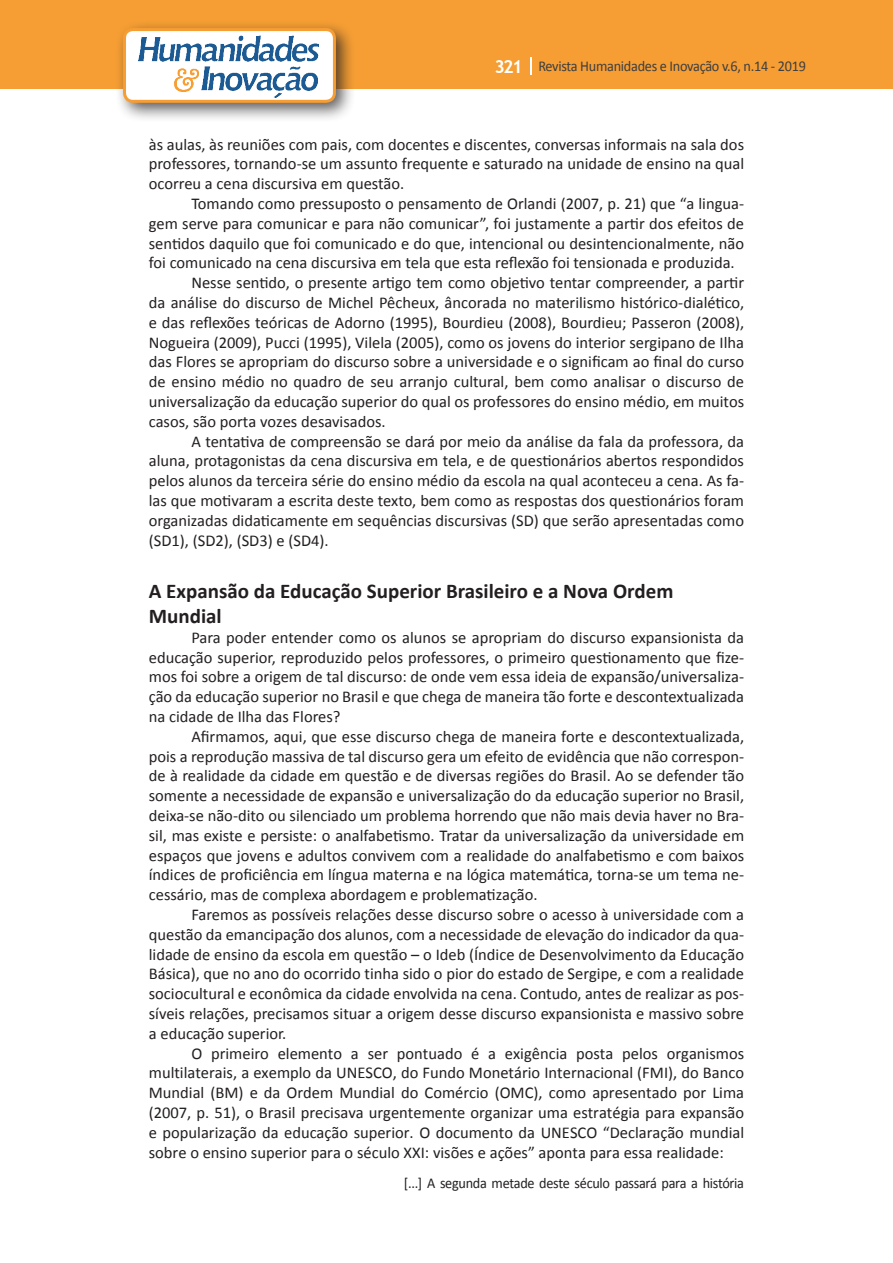
<style>
.page{position:relative;width:893px;height:1263px;background:#fff}
.page>*{position:absolute;margin:0;border:0;box-sizing:border-box;transform-origin:0 0}
.Titulo_2{font:700 21px/25.2px "Calibri";color:#231f20}
.Texto{font:16.5px/19.8px "Calibri";color:#231f20;text-align:justify}
.citacao{font:15px "Calibri";letter-spacing:-.02em;color:#231f20;scale:.95 1}
.t1{font:15px "Calibri";letter-spacing:-.02em;color:#3e3e3f;scale:.95 1}
.s1{font-family:"Trebuchet MS";font-weight:700;font-size:18px;color:#fff}
</style>
<div class="page">
<div style="left:0;top:0;width:893px;height:88px;background:#f69e34"></div>
<svg style="left:530px;top:57px;width:2px;height:18px"></svg>
<div style="left:115px;top:20px;width:241px;height:103px;background:#231f20;opacity:.75"></div>
<div style="left:125px;top:30px;width:209px;height:71px;background:#fff;border-radius:9px"></div>
<img style="left:138px;top:35px;width:181px;height:62px">
<div style="left:123px;top:28px;width:213px;height:75px;border:3px solid #f69e34;border-radius:9px"></div>
<p class="t1" style="left:495px;top:57px;width:329px"><span class="s1">321</span> Revista Humanidades e Inovação v.6, n.14 - 2019</p>
<p class="Texto" style="left:149px;top:134px;width:597px">às aulas, às reuniões com pais, com docentes e discentes, conversas informais na sala dos professores, tornando-se um assunto frequente e saturado na unidade de ensino na qual ocorreu a cena discursiva em questão.</p>
<p class="Texto" style="left:149px;top:194px;width:597px;text-indent:43px">Tomando como pressuposto o pensamento de Orlandi (2007, p. 21) que “a lingua&shy;gem serve para comunicar e para não comunicar”, foi justamente a partir dos efeitos de sentidos daquilo que foi comunicado e do que, intencional ou desintencionalmente, não foi comunicado na cena discursiva em tela que esta reflexão foi tensionada e produzida.</p>
<p class="Texto" style="left:149px;top:273px;width:597px;text-indent:43px">Nesse sentido, o presente artigo tem como objetivo tentar compreender, a partir da análise do discurso de Michel Pêcheux, âncorada no materilismo histórico-dialético, e das reflexões teóricas de Adorno (1995), Bourdieu (2008), Bourdieu; Passeron (2008), Nogueira (2009), Pucci (1995), Vilela (2005), como os jovens do interior sergipano de Ilha das Flores se apropriam do discurso sobre a universidade e o significam ao final do curso de ensino médio no quadro de seu arranjo cultural, bem como analisar o discurso de universalização da educação superior do qual os professores do ensino médio, em muitos casos, são porta vozes desavisados.</p>
<p class="Texto" style="left:149px;top:431px;width:597px;text-indent:43px">A tentativa de compreensão se dará por meio da análise da fala da professora, da aluna, protagonistas da cena discursiva em tela, e de questionários abertos respondidos pelos alunos da terceira série do ensino médio da escola na qual aconteceu a cena. As fa&shy;las que motivaram a escrita deste texto, bem como as respostas dos questionários foram organizadas didaticamente em sequências discursivas (SD) que serão apresentadas como (SD1), (SD2), (SD3) e (SD4).</p>
<p class="Titulo_2" style="left:149px;top:578px;width:526px">A Expansão da Educação Superior Brasileiro e a Nova Ordem<br>Mundial</p>
<p class="Texto" style="left:149px;top:627px;width:597px;text-indent:43px">Para poder entender como os alunos se apropriam do discurso expansionista da educação superior, reproduzido pelos professores, o primeiro questionamento que fize&shy;mos foi sobre a origem de tal discurso: de onde vem essa ideia de expansão/universaliza&shy;ção da educação superior no Brasil e que chega de maneira tão forte e descontextualizada na cidade de Ilha das Flores?</p>
<p class="Texto" style="left:149px;top:726px;width:597px;text-indent:43px">Afirmamos, aqui, que esse discurso chega de maneira forte e descontextualizada, pois a reprodução massiva de tal discurso gera um efeito de evidência que não correspon&shy;de à realidade da cidade em questão e de diversas regiões do Brasil. Ao se defender tão somente a necessidade de expansão e universalização do da educação superior no Brasil, deixa-se não-dito ou silenciado um problema horrendo que não mais devia haver no Bra&shy;sil, mas existe e persiste: o analfabetismo. Tratar da universalização da universidade em espaços que jovens e adultos convivem com a realidade do analfabetismo e com baixos índices de proficiência em língua materna e na lógica matemática, torna-se um tema ne&shy;cessário, mas de complexa abordagem e problematização.</p>
<p class="Texto" style="left:149px;top:905px;width:597px;text-indent:43px">Faremos as possíveis relações desse discurso sobre o acesso à universidade com a questão da emancipação dos alunos, com a necessidade de elevação do indicador da qua&shy;lidade de ensino da escola em questão – o Ideb (Índice de Desenvolvimento da Educação Básica), que no ano do ocorrido tinha sido o pior do estado de Sergipe, e com a realidade sociocultural e econômica da cidade envolvida na cena. Contudo, antes de realizar as pos&shy;síveis relações, precisamos situar a origem desse discurso expansionista e massivo sobre a educação superior.</p>
<p class="Texto" style="left:149px;top:1043px;width:597px;text-indent:43px">O primeiro elemento a ser pontuado é a exigência posta pelos organismos multilaterais, a exemplo da UNESCO, do Fundo Monetário Internacional (FMI), do Banco Mundial (BM) e da Ordem Mundial do Comércio (OMC), como apresentado por Lima (2007, p. 51), o Brasil precisava urgentemente organizar uma estratégia para expansão e popularização da educação superior. O documento da UNESCO “Declaração mundial sobre o ensino superior para o século XXI: visões e ações” aponta para essa realidade:</p>
<p class="citacao" style="left:404px;top:1174px;width:360px">[...] A segunda metade deste século passará para a história</p>
</div>
